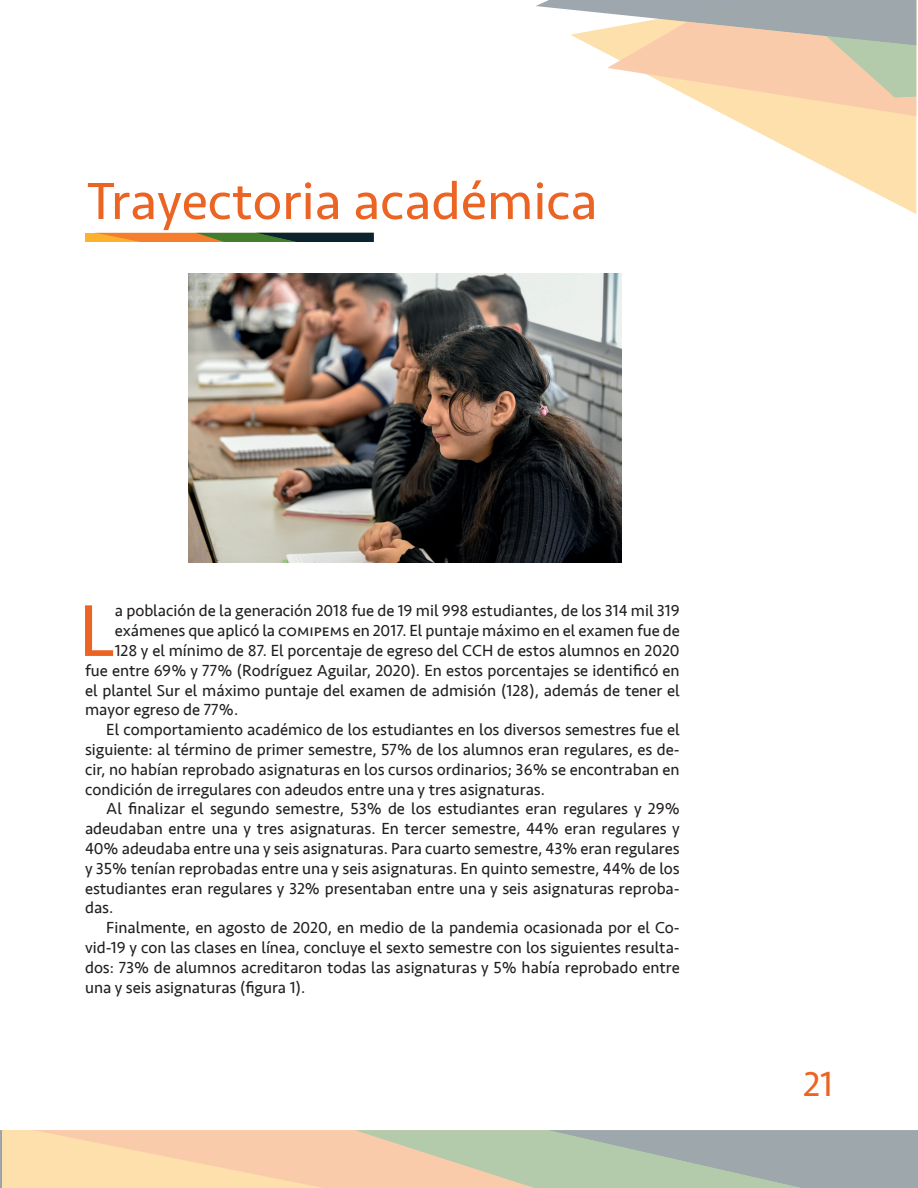
<style>
.page{position:relative;width:918px;height:1188px;background:#fff}
.page>*{position:absolute;margin:0;border:0;box-sizing:border-box;transform-origin:0 0}
.t1{font:75.9px "Seravek";color:#ec6423}
.t2{font:54px "Seravek";color:#ec6423}
.t3{font:36px "Seravek";color:#ec6423}
.t4{font:16.5px "Seravek";color:#231f20}
</style>
<div class="page">
<svg style="left:0;top:1130px;width:2px;height:58px"></svg>
<div style="left:2px;top:1130px;width:916px;height:58px;background:#fde0ab"></div>
<svg style="left:36px;top:1130px;width:882px;height:58px"></svg>
<svg style="left:727px;top:116px;width:189px;height:98px"></svg>
<svg style="left:536px;top:0;width:380px;height:116px"></svg>
<div style="left:85px;top:233px;width:288px;height:8px;background:#fcb22d"></div>
<svg style="left:97px;top:233px;width:276px;height:8px;background:#76612d"></svg>
<img style="left:189px;top:274px;width:433px;height:289px">
<h2 class="t2" style="left:87px;top:159px;width:512px">Trayectoria académica</h2>
<h1 class="t1" style="left:79px;top:572px;width:37px">L</h1>
<p class="t4" style="left:115px;top:598px;width:566px">a población de la generación 2018 fue de 19 mil 998 estudiantes, de los 314 mil 319</p>
<p class="t4" style="left:115px;top:618px;width:566px">exámenes que aplicó la comipems en 2017. El puntaje máximo en el examen fue de</p>
<p class="t4" style="left:115px;top:638px;width:566px">128 y el mínimo de 87. El porcentaje de egreso del CCH de estos alumnos en 2020</p>
<p class="t4" style="left:85px;top:657px;width:596px">fue entre 69% y 77% (Rodríguez Aguilar, 2020). En estos porcentajes se identificó en</p>
<p class="t4" style="left:85px;top:677px;width:596px">el plantel Sur el máximo puntaje del examen de admisión (128), además de tener el</p>
<p class="t4" style="left:85px;top:697px;width:155px">mayor egreso de 77%.</p>
<p class="t4" style="left:106px;top:717px;width:575px">El comportamiento académico de los estudiantes en los diversos semestres fue el</p>
<p class="t4" style="left:85px;top:737px;width:596px">siguiente: al término de primer semestre, 57% de los alumnos eran regulares, es de-</p>
<p class="t4" style="left:85px;top:756px;width:596px">cir, no habían reprobado asignaturas en los cursos ordinarios; 36% se encontraban en</p>
<p class="t4" style="left:85px;top:776px;width:462px">condición de irregulares con adeudos entre una y tres asignaturas.</p>
<p class="t4" style="left:106px;top:796px;width:575px">Al finalizar el segundo semestre, 53% de los estudiantes eran regulares y 29%</p>
<p class="t4" style="left:85px;top:816px;width:596px">adeudaban entre una y tres asignaturas. En tercer semestre, 44% eran regulares y</p>
<p class="t4" style="left:85px;top:836px;width:596px">40% adeudaba entre una y seis asignaturas. Para cuarto semestre, 43% eran regulares</p>
<p class="t4" style="left:85px;top:855px;width:596px">y 35% tenían reprobadas entre una y seis asignaturas. En quinto semestre, 44% de los</p>
<p class="t4" style="left:85px;top:875px;width:596px">estudiantes eran regulares y 32% presentaban entre una y seis asignaturas reproba-</p>
<p class="t4" style="left:85px;top:895px;width:30px">das.</p>
<p class="t4" style="left:106px;top:915px;width:575px">Finalmente, en agosto de 2020, en medio de la pandemia ocasionada por el Co-</p>
<p class="t4" style="left:85px;top:935px;width:596px">vid-19 y con las clases en línea, concluye el sexto semestre con los siguientes resulta-</p>
<p class="t4" style="left:85px;top:954px;width:596px">dos: 73% de alumnos acreditaron todas las asignaturas y 5% había reprobado entre</p>
<p class="t4" style="left:85px;top:974px;width:222px">una y seis asignaturas (figura 1).</p>
<h3 class="t3" style="left:803px;top:1056px;width:31px">21</h3>
</div>
